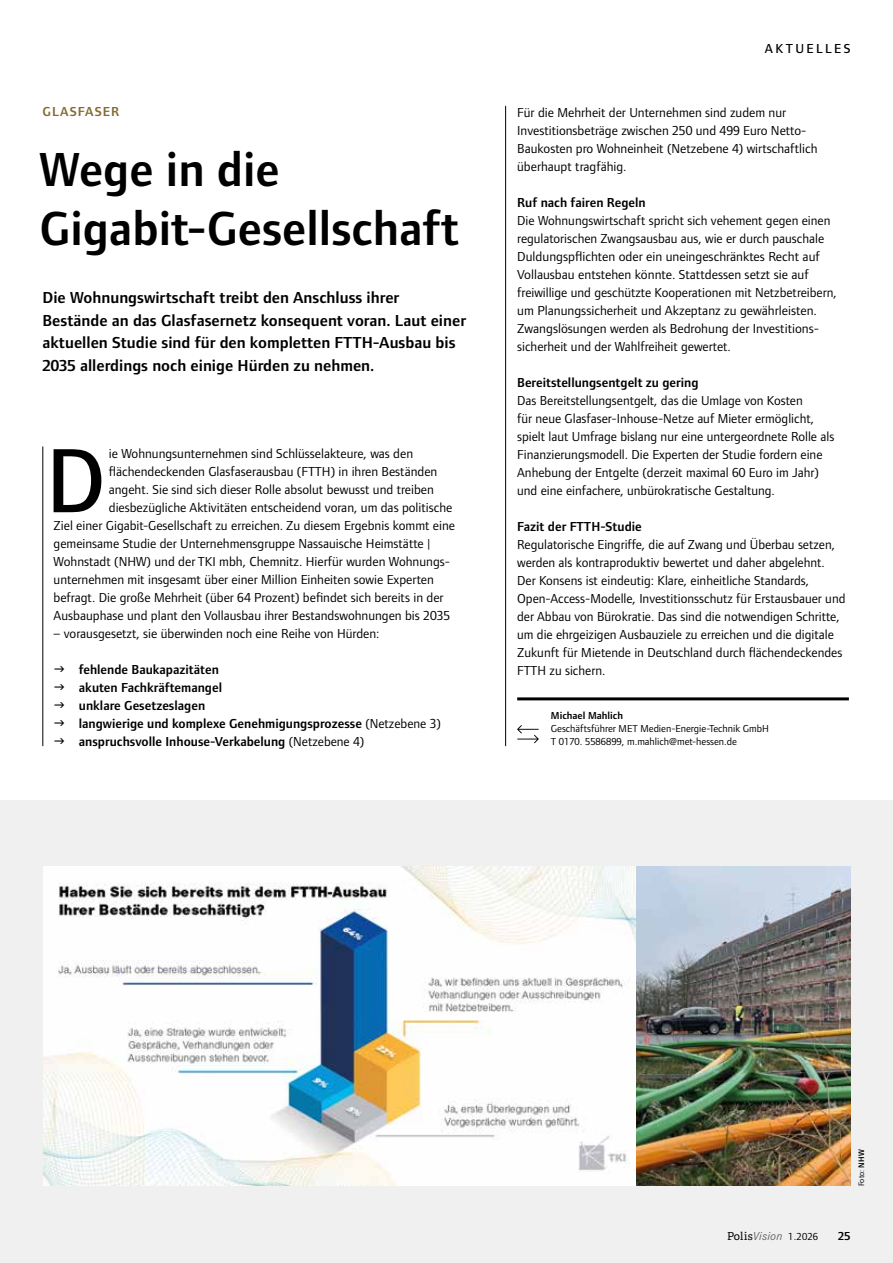
<style>
.page{position:relative;width:893px;height:1263px;background:#fff}
.page>*{position:absolute;margin:0;border:0;box-sizing:border-box;transform-origin:0 0}
.t1{font:500 94.5px "Foundry Form Sans";color:#000}
.t2{font:600 49.5px/58.5px "Foundry Form Sans";color:#000}
.t3{font:600 16.5px/22.5px "Foundry Form Sans";color:#000}
.t4{font:13.5px/18px "Foundry Form Sans";color:#000}
.t5{font:600 13.5px/18px "Foundry Form Sans";color:#000}
.t6{font:500 13.5px "Foundry Form Sans";letter-spacing:.18em;color:#000}
.t7{font:600 13.5px "Foundry Form Sans";letter-spacing:.08em;color:#826b2f}
.t8{font:italic 12px "Corporate S Pro";letter-spacing:.02em;color:#646363}
.t9{font:600 12px "Foundry Form Sans";color:#000}
.t10{font:10.5px/12.8px "Foundry Form Sans";color:#000}
.t11{font:600 10.5px "Foundry Form Sans";color:#000}
.t12{font:8.25px "Foundry Form Sans";color:#000}
.s1{font-weight:400}
.s2{font-weight:600}
.s3{font-family:"Adelle";font-style:normal;font-size:10.95px;color:#000}
.s4{font-family:"Foundry Form Sans";font-style:normal;font-size:10.5px;color:#000}
</style>
<div class="page">
<div style="left:0;top:800px;width:893px;height:463px;background:#f0f0f0"></div>
<svg style="left:517px;top:725px;width:22px;height:18px"></svg>
<hr style="left:517px;top:697px;width:332px;height:3px;background:#000">
<img style="left:43px;top:867px;width:594px;height:318px">
<hr style="left:505px;top:106px;width:1px;height:640px;background:#000">
<img style="left:637px;top:867px;width:213px;height:318px">
<hr style="left:43px;top:446px;width:1px;height:300px;background:#000">
<p class="t7" style="left:43px;top:104px;width:78px">GLASFASER</p>
<h2 class="t2" style="left:39px;top:140px;width:421px">Wege in die<br>Gigabit-Gesellschaft</h2>
<p class="t3" style="left:43px;top:286px;width:425px">Die Wohnungswirtschaft treibt den Anschluss ihrer Bestände an das Glasfasernetz konsequent voran. Laut einer aktuellen Studie sind für den kompletten FTTH-Ausbau bis 2035 allerdings noch einige Hürden zu nehmen.</p>
<h1 class="t1" style="left:46px;top:428px;width:61px">D</h1>
<p class="t4" style="left:109px;top:445px;width:306px">ie Wohnungsunternehmen sind Schlüsselakteure, was den</p>
<p class="t4" style="left:109px;top:463px;width:330px">flächendeckenden Glasfaserausbau (FTTH) in ihren Beständen</p>
<p class="t4" style="left:109px;top:481px;width:327px">angeht. Sie sind sich dieser Rolle absolut bewusst und treiben</p>
<p class="t4" style="left:109px;top:499px;width:345px">diesbezügliche Aktivitäten entscheidend voran, um das politische</p>
<p class="t4" style="left:54px;top:517px;width:403px">Ziel einer Gigabit-Gesellschaft zu erreichen. Zu diesem Ergebnis kommt eine</p>
<p class="t4" style="left:54px;top:535px;width:378px">gemeinsame Studie der Unternehmensgruppe Nassauische Heimstätte |</p>
<p class="t4" style="left:54px;top:553px;width:398px">Wohnstadt (NHW) und der TKI mbh, Chemnitz. Hierfür wurden Wohnungs-</p>
<p class="t4" style="left:54px;top:571px;width:382px">unternehmen mit insgesamt über einer Million Einheiten sowie Experten</p>
<p class="t4" style="left:54px;top:589px;width:391px">befragt. Die große Mehrheit (über 64 Prozent) befindet sich bereits in der</p>
<p class="t4" style="left:54px;top:607px;width:398px">Ausbauphase und plant den Vollausbau ihrer Bestandswohnungen bis 2035</p>
<p class="t4" style="left:54px;top:625px;width:327px">– vorausgesetzt, sie überwinden noch eine Reihe von Hürden:</p>
<p class="t5" style="left:79px;top:661px;width:363px">fehlende Baukapazitäten<br>akuten Fachkräftemangel<br>unklare Gesetzeslagen<br>langwierige und komplexe Genehmigungsprozesse <span class="s1">(Netzebene 3) </span>anspruchsvolle Inhouse-Verkabelung <span class="s1">(Netzebene 4)</span></p>
<p class="t6" style="left:765px;top:41px;width:87px">AKTUELLES</p>
<p class="t4" style="left:517px;top:104px;width:302px">Für die Mehrheit der Unternehmen sind zudem nur Investitionsbeträge zwischen 250 und 499 Euro Netto-Baukosten pro Wohneinheit (Netzebene 4) wirtschaftlich überhaupt tragfähig.</p>
<p class="t5" style="left:517px;top:194px;width:130px">Ruf nach fairen Regeln</p>
<p class="t4" style="left:517px;top:212px;width:321px">Die Wohnungswirtschaft spricht sich vehement gegen einen regulatorischen Zwangsausbau aus, wie er durch pauschale Duldungspflichten oder ein uneingeschränktes Recht auf Vollausbau entstehen könnte. Stattdessen setzt sie auf freiwillige und geschützte Kooperationen mit Netzbetreibern, um Planungssicherheit und Akzeptanz zu gewährleisten.<br>Zwangslösungen werden als Bedrohung der Investitions&shy;sicherheit und der Wahlfreiheit gewertet.</p>
<p class="t5" style="left:517px;top:374px;width:183px">Bereitstellungsentgelt zu gering</p>
<p class="t4" style="left:517px;top:392px;width:319px">Das Bereitstellungsentgelt, das die Umlage von Kosten<br>für neue Glasfaser-Inhouse-Netze auf Mieter ermöglicht, spielt laut Umfrage bislang nur eine untergeordnete Rolle als Finanzierungsmodell. Die Experten der Studie fordern eine Anhebung der Entgelte (derzeit maximal 60 Euro im Jahr) und eine einfachere, unbürokratische Gestaltung.</p>
<p class="t5" style="left:517px;top:518px;width:126px">Fazit der FTTH-Studie</p>
<p class="t4" style="left:517px;top:536px;width:330px">Regulatorische Eingriffe, die auf Zwang und Überbau setzen, werden als kontraproduktiv bewertet und daher abgelehnt.<br>Der Konsens ist eindeutig: Klare, einheitliche Standards, Open-Access-Modelle, Investitionsschutz für Erstausbauer und der Abbau von Bürokratie. Das sind die notwendigen Schritte, um die ehrgeizigen Ausbauziele zu erreichen und die digitale Zukunft für Mietende in Deutschland durch flächendeckendes FTTH zu sichern.</p>
<p class="t11" style="left:551px;top:710px;width:74px">Michael Mahlich</p>
<p class="t10" style="left:551px;top:722px;width:220px">Geschäftsführer MET Medien-Energie-Technik GmbH<br>T 0170. 5586899, m.mahlich@met-hessen.de</p>
<p class="t12" style="left:857px;top:1186px;width:38px;rotate:-90deg">Foto: <span class="s2">NHW</span></p>
<p class="t8" style="left:727px;top:1228px;width:92px"><span class="s3">Polis</span>Vision <span class="s4">1.2026</span></p>
<p class="t9" style="left:838px;top:1230px;width:14px">25</p>
</div>
